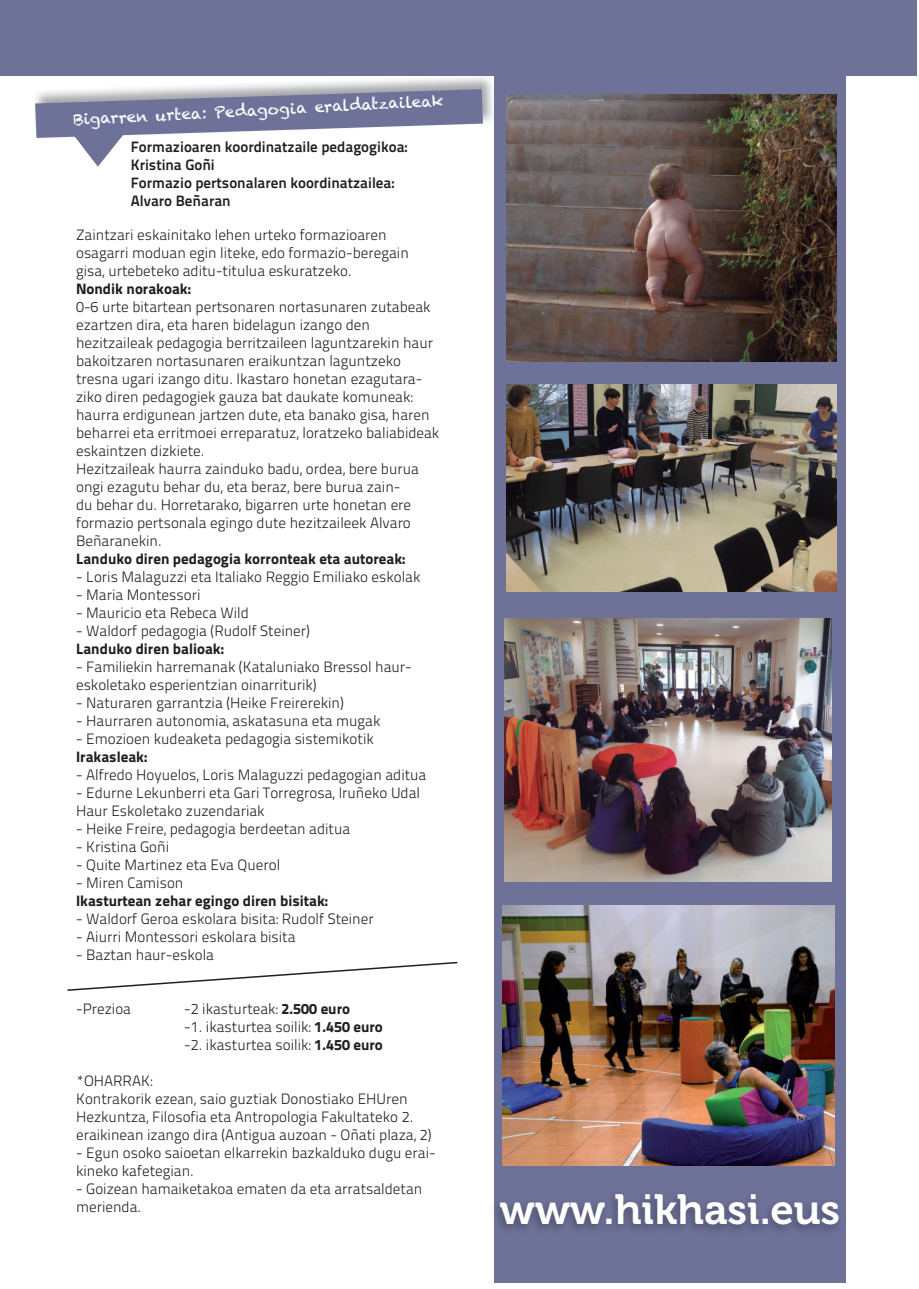
<style>
.page{position:relative;width:919px;height:1289px;background:#fff}
.page>*{position:absolute;margin:0;border:0;box-sizing:border-box;transform-origin:0 0}
.t1{font:42px "Museo 700";color:#fff}
.t2{font:15.45px "Chalkduster";color:#fff}
.t3{font:15px/18px "Titillium Text 25 L 250 wt";color:#231f20}
.t4{font:15px "Titillium Text 25 L 999 wt";color:#231f20}
.t5{font:15px/18px "Titillium Text 25 L 800 wt";color:#231f20}
.s1{font-family:"Titillium Text 25 L 999 wt"}
</style>
<div class="page">
<div style="left:494px;top:52px;width:351px;height:1230px;background:#6e7299"></div>
<img style="left:507px;top:385px;width:329px;height:207px">
<img style="left:32px;top:75px;width:462px;height:47px">
<svg style="left:35px;top:89px;width:448px;height:78px"></svg>
<img style="left:504px;top:618px;width:327px;height:263px">
<img style="left:503px;top:905px;width:331px;height:260px">
<svg style="left:67px;top:961px;width:390px;height:29px"></svg>
<img style="left:507px;top:94px;width:329px;height:268px">
<div style="left:0;top:0;width:916px;height:75px;background:#6e7299"></div>
<p class="t2" style="left:73px;top:110px;width:371px;rotate:-3deg">Bigarren urtea: Pedagogia eraldatzaileak</p>
<p class="t5" style="left:131px;top:137px;width:278px">Formazioaren koordinatzaile pedagogikoa:<br>Kristina Goñi<br>Formazio pertsonalaren koordinatzailea:<br>Alvaro Beñaran</p>
<p class="t3" style="left:76px;top:225px;width:334px">Zaintzari eskainitako lehen urteko formazioaren osagarri moduan egin liteke, edo formazio-beregain gisa, urtebeteko aditu-titulua eskuratzeko.</p>
<p class="t4" style="left:76px;top:277px;width:117px">Nondik norakoak:</p>
<p class="t3" style="left:76px;top:297px;width:365px">0-6 urte bitartean pertsonaren nortasunaren zutabeak ezartzen dira, eta haren bidelagun izango den hezitzaileak pedagogia berritzaileen laguntzarekin haur bakoitzaren nortasunaren eraikuntzan laguntzeko tresna ugari izango ditu. Ikastaro honetan ezagutara&shy;ziko diren pedagogiek gauza bat daukate komuneak: haurra erdigunean jartzen dute, eta banako gisa, haren beharrei eta erritmoei erreparatuz, loratzeko baliabideak eskaintzen dizkiete.<br>Hezitzaileak haurra zainduko badu, ordea, bere burua ongi ezagutu behar du, eta beraz, bere burua zain-<br>du behar du. Horretarako, bigarren urte honetan ere formazio pertsonala egingo dute hezitzaileek Alvaro Beñaranekin.</p>
<p class="t4" style="left:76px;top:547px;width:331px">Landuko diren pedagogia korronteak eta autoreak:</p>
<p class="t3" style="left:76px;top:567px;width:346px">- Loris Malaguzzi eta Italiako Reggio Emiliako eskolak</p>
<p class="t3" style="left:76px;top:585px;width:126px">- Maria Montessori</p>
<p class="t3" style="left:76px;top:603px;width:174px">- Mauricio eta Rebeca Wild</p>
<p class="t3" style="left:76px;top:621px;width:235px">- Waldorf pedagogia (Rudolf Steiner)</p>
<p class="t4" style="left:76px;top:637px;width:150px">Landuko diren balioak:</p>
<p class="t3" style="left:76px;top:657px;width:337px">- Familiekin harremanak (Kataluniako Bressol haur&shy;eskoletako esperientzian oinarriturik)</p>
<p class="t3" style="left:76px;top:693px;width:269px">- Naturaren garrantzia (Heike Freirerekin)</p>
<p class="t3" style="left:76px;top:711px;width:306px">- Haurraren autonomia, askatasuna eta mugak</p>
<p class="t3" style="left:76px;top:729px;width:299px">- Emozioen kudeaketa pedagogia sistemikotik</p>
<p class="t4" style="left:76px;top:745px;width:73px">Irakasleak:</p>
<p class="t3" style="left:76px;top:765px;width:352px">- Alfredo Hoyuelos, Loris Malaguzzi pedagogian aditua</p>
<p class="t3" style="left:76px;top:783px;width:345px">- Edurne Lekunberri eta Gari Torregrosa, Iruñeko Udal<br>Haur Eskoletako zuzendariak</p>
<p class="t3" style="left:76px;top:819px;width:276px">- Heike Freire, pedagogia berdeetan aditua</p>
<p class="t3" style="left:76px;top:837px;width:94px">- Kristina Goñi</p>
<p class="t3" style="left:76px;top:855px;width:205px">- Quite Martinez eta Eva Querol</p>
<p class="t3" style="left:76px;top:873px;width:109px">- Miren Camison</p>
<p class="t4" style="left:76px;top:889px;width:254px">Ikasturtean zehar egingo diren bisitak:</p>
<p class="t3" style="left:76px;top:909px;width:299px">- Waldorf Geroa eskolara bisita: Rudolf Steiner</p>
<p class="t3" style="left:76px;top:927px;width:221px">- Aiurri Montessori eskolara bisita</p>
<p class="t3" style="left:76px;top:945px;width:139px">- Baztan haur-eskola</p>
<p class="t3" style="left:76px;top:999px;width:56px">-Prezioa</p>
<p class="t3" style="left:184px;top:999px;width:200px">-2 ikasturteak: <span class="s1">2.500 euro<br></span>-1. ikasturtea soilik: <span class="s1">1.450 euro </span>-2. ikasturtea soilik: <span class="s1">1.450 euro</span></p>
<p class="t3" style="left:76px;top:1071px;width:357px">*OHARRAK:<br>Kontrakorik ezean, saio guztiak Donostiako EHUren Hezkuntza, Filosofia eta Antropologia Fakultateko 2. eraikinean izango dira (Antigua auzoan - Oñati plaza, 2)</p>
<p class="t3" style="left:76px;top:1143px;width:361px">- Egun osoko saioetan elkarrekin bazkalduko dugu erai&shy;kineko kafetegian.</p>
<p class="t3" style="left:76px;top:1179px;width:348px">- Goizean hamaiketakoa ematen da eta arratsaldetan merienda.</p>
<h1 class="t1" style="left:500px;top:1186px;width:342px">www.hikhasi.eus</h1>
</div>
